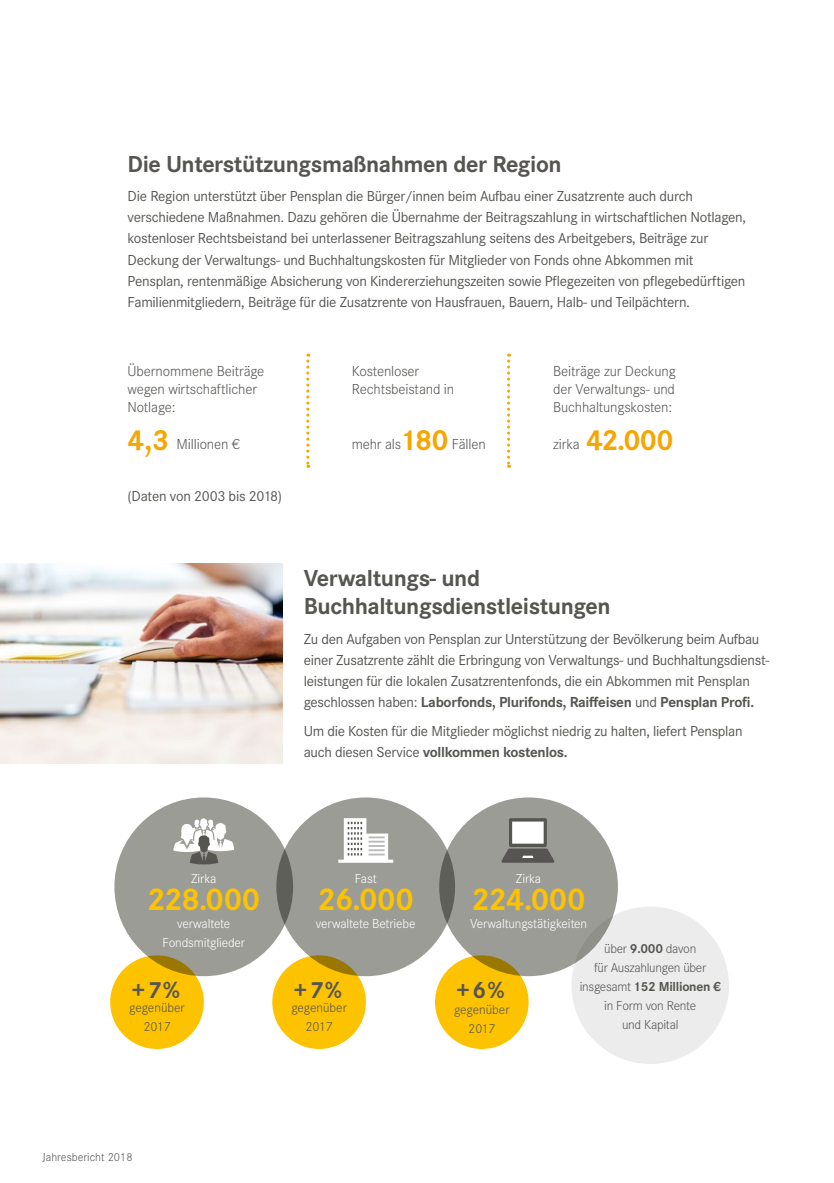
<style>
.page{position:relative;width:834px;height:1183px;background:#fff}
.page>*{position:absolute;margin:0;border:0;box-sizing:border-box;transform-origin:0 0}
.t1{font:700 32.4px "Corporate S";letter-spacing:-.01em;color:#fdc300}
.t2{font:700 30px "Corporate S";color:#f7a500}
.t3{font:700 24.3px "Corporate S";color:#565552}
.t4{font:700 24px/28.5px "Corporate S";letter-spacing:-.02em;color:#565552}
.t5{font:15px/21px "Corporate S";letter-spacing:-.02em;color:#565552}
.t6{font:300 15px/18px "Corporate S";letter-spacing:-.01em;color:#565552}
.t7{font:300 13.5px/18.9px "Corporate S";letter-spacing:-.01em;color:#fff;text-align:center}
.t8{font:300 13.5px/18.9px "Corporate S";letter-spacing:-.02em;color:#565552;text-align:center}
.t9{font:300 13.5px/18.9px "Corporate S";color:#565552;text-align:center}
.t10{font:300 12px "Corporate S";color:#565552}
.s1{font-weight:700;font-size:30px;color:#f7a500}
.s2{font-weight:300;font-size:15px;color:#565552}
.s3{font-weight:700}
</style>
<div class="page">
<div style="left:272px;top:955px;width:94px;height:93px;background:#fdc300;border-radius:50%"></div>
<div style="left:110px;top:955px;width:94px;height:93px;background:#fdc300;border-radius:50%"></div>
<div style="left:435px;top:955px;width:93px;height:93px;background:#fdc300;border-radius:50%"></div>
<div style="left:276px;top:797px;width:179px;height:178px;background:#9c9c97;border-radius:50%"></div>
<div style="left:439px;top:797px;width:178px;height:178px;background:#9c9c97;border-radius:50%"></div>
<div style="left:114px;top:797px;width:179px;height:178px;background:#9c9c97;border-radius:50%"></div>
<svg style="left:173px;top:818px;width:61px;height:46px"></svg>
<svg style="left:338px;top:818px;width:55px;height:44px"></svg>
<svg style="left:501px;top:818px;width:53px;height:44px"></svg>
<svg style="left:306px;top:353px;width:3px;height:115px"></svg>
<svg style="left:507px;top:353px;width:3px;height:115px"></svg>
<div style="left:571px;top:906px;width:157px;height:157px;background:#ececec;border-radius:50%"></div>
<img style="left:0;top:563px;width:282px;height:200px">
<h3 class="t4" style="left:128px;top:150px;width:435px">Die Unterstützungsmaßnahmen der Region</h3>
<p class="t5" style="left:128px;top:186px;width:620px">Die Region unterstützt über Pensplan die Bürger/innen beim Aufbau einer Zusatzrente auch durch verschiedene Maßnahmen. Dazu gehören die Übernahme der Beitragszahlung in wirtschaftlichen Notlagen, kostenloser Rechtsbeistand bei unterlassener Beitragszahlung seitens des Arbeitgebers, Beiträge zur Deckung der Verwaltungs- und Buchhaltungskosten für Mitglieder von Fonds ohne Abkommen mit Pensplan, rentenmäßige Absicherung von Kindererziehungszeiten sowie Pflegezeiten von pflegebedürftigen Familienmitgliedern, Beiträge für die Zusatzrente von Hausfrauen, Bauern, Halb- und Teilpächtern.</p>
<p class="t6" style="left:128px;top:362px;width:138px">Übernommene Beiträge wegen wirtschaftlicher<br>Notlage:</p>
<p class="t6" style="left:128px;top:435px;width:114px"><span class="s1">4,3</span> Millionen €</p>
<p class="t5" style="left:128px;top:485px;width:156px">(Daten von 2003 bis 2018)</p>
<p class="t6" style="left:352px;top:362px;width:104px">Kostenloser<br>Rechtsbeistand in</p>
<p class="t6" style="left:352px;top:435px;width:135px">mehr als<span class="s1">180</span> Fällen</p>
<p class="t6" style="left:553px;top:362px;width:124px;text-align:justify">Beiträge zur Deckung der Verwaltungs- und Buchhaltungskosten:</p>
<h2 class="t2" style="left:553px;top:423px;width:122px"><span class="s2">zirka</span> 42.000</h2>
<h3 class="t4" style="left:304px;top:564px;width:308px">Verwaltungs- und<br>Buchhaltungsdienstleistungen</h3>
<p class="t5" style="left:304px;top:628px;width:467px">Zu den Aufgaben von Pensplan zur Unterstützung der Bevölkerung beim Aufbau einer Zusatzrente zählt die Erbringung von Verwaltungs- und Buchhaltungsdienst&shy;leistungen für die lokalen Zusatzrentenfonds, die ein Abkommen mit Pensplan geschlossen haben: <span class="s3">Laborfonds, Plurifonds, Raiffeisen</span> und <span class="s3">Pensplan Profi.</span></p>
<p class="t5" style="left:304px;top:720px;width:440px">Um die Kosten für die Mitglieder möglichst niedrig zu halten, liefert Pensplan auch diesen Service <span class="s3">vollkommen kostenlos.</span></p>
<p class="t7" style="left:191px;top:869px;width:27px">Zirka</p>
<p class="t7" style="left:355px;top:869px;width:23px">Fast</p>
<p class="t7" style="left:516px;top:869px;width:27px">Zirka</p>
<h1 class="t1" style="left:147px;top:880px;width:115px">228.000</h1>
<h1 class="t1" style="left:317px;top:880px;width:98px">26.000</h1>
<h1 class="t1" style="left:471px;top:880px;width:115px">224.000</h1>
<p class="t7" style="left:162px;top:913px;width:84px">verwaltete<br>Fondsmitglieder</p>
<p class="t7" style="left:316px;top:913px;width:101px">verwaltete Betriebe</p>
<p class="t7" style="left:470px;top:913px;width:119px">Verwaltungstätigkeiten</p>
<p class="t8" style="left:579px;top:938px;width:143px">über <span class="s3">9.000</span> davon<br>für Auszahlungen über insgesamt <span class="s3">152 Millionen € </span>in Form von Rente<br>und Kapital</p>
<h3 class="t3" style="left:131px;top:975px;width:50px">+7%</h3>
<h3 class="t3" style="left:293px;top:975px;width:50px">+7%</h3>
<h3 class="t3" style="left:456px;top:975px;width:50px">+6%</h3>
<p class="t9" style="left:129px;top:998px;width:57px">gegenüber<br>2017</p>
<p class="t9" style="left:291px;top:998px;width:57px">gegenüber<br>2017</p>
<p class="t9" style="left:454px;top:1000px;width:57px">gegenüber<br>2017</p>
<p class="t10" style="left:43px;top:1149px;width:92px">Jahresbericht 2018</p>
</div>
